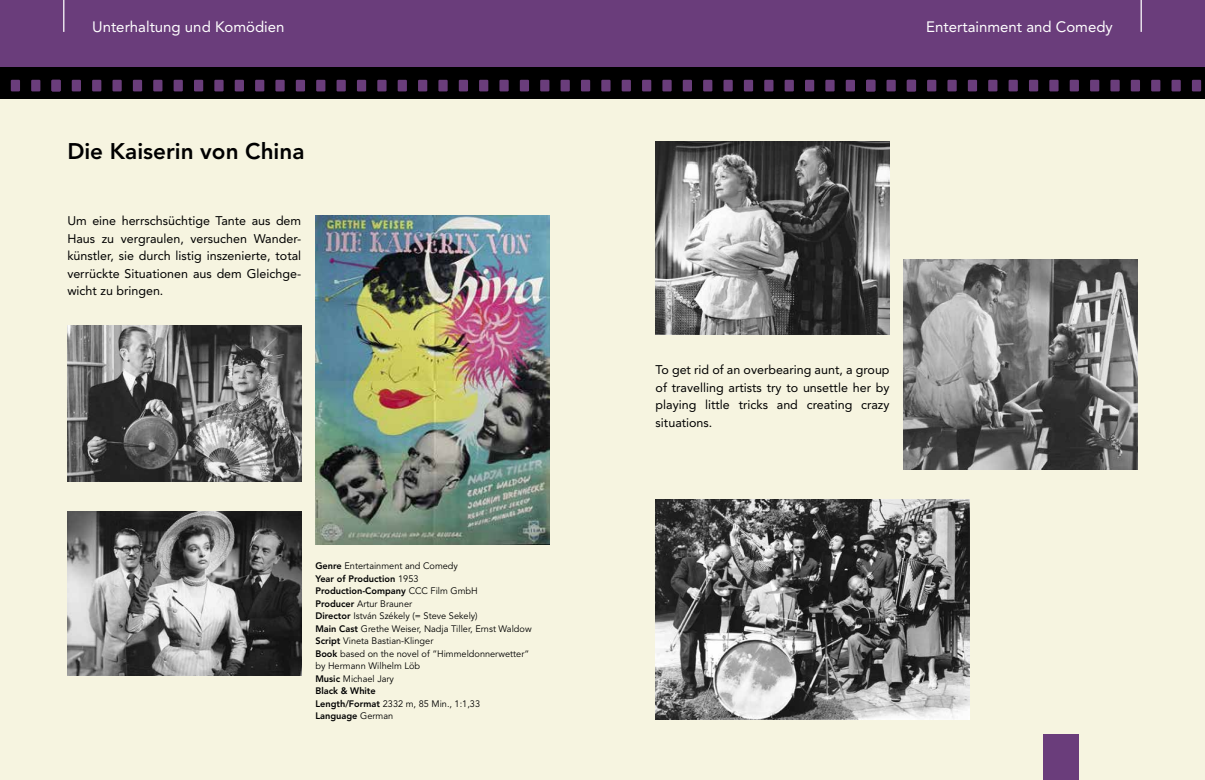
<style>
.page{position:relative;width:1205px;height:780px;background:#fff}
.page>*{position:absolute;margin:0;border:0;box-sizing:border-box;transform-origin:0 0}
.t1{font:800 22.5px "Avenir";color:#000}
.t2{font:15px "Avenir";color:#fff}
.t3{font:12.5px/17.5px "Avenir";color:#000;text-align:justify}
.t4{font:9.38px/12.5px "Avenir LT Pro";color:#000}
.t5{font:800 9.38px/12.5px "Avenir";color:#000}
.s1{font-family:"Avenir";font-weight:800}
.s2{font-family:"Avenir LT Pro";font-weight:400}
</style>
<div class="page">
<div style="left:0;top:99px;width:1205px;height:681px;background:#f6f4e0"></div>
<div style="left:0;top:0;width:1205px;height:67px;background:#6a3d7b"></div>
<hr style="left:63px;top:0;width:1px;height:32px;background:#fff">
<hr style="left:1140px;top:0;width:2px;height:32px;background:#fff">
<div style="left:0;top:67px;width:1205px;height:32px;background:#000"></div>
<div style="left:1044px;top:733px;width:35px;height:47px;background:#6a3d7b"></div>
<div style="left:72px;top:80px;width:9px;height:11px;background:#6a3d7b"></div>
<div style="left:92px;top:80px;width:9px;height:11px;background:#6a3d7b"></div>
<div style="left:11px;top:80px;width:9px;height:11px;background:#6a3d7b"></div>
<div style="left:31px;top:80px;width:9px;height:11px;background:#6a3d7b"></div>
<div style="left:52px;top:80px;width:9px;height:11px;background:#6a3d7b"></div>
<div style="left:112px;top:80px;width:10px;height:11px;background:#6a3d7b"></div>
<div style="left:133px;top:80px;width:9px;height:11px;background:#6a3d7b"></div>
<div style="left:153px;top:80px;width:9px;height:11px;background:#6a3d7b"></div>
<div style="left:174px;top:80px;width:9px;height:11px;background:#6a3d7b"></div>
<div style="left:194px;top:80px;width:9px;height:11px;background:#6a3d7b"></div>
<div style="left:214px;top:80px;width:10px;height:11px;background:#6a3d7b"></div>
<div style="left:235px;top:80px;width:9px;height:11px;background:#6a3d7b"></div>
<div style="left:255px;top:80px;width:9px;height:11px;background:#6a3d7b"></div>
<div style="left:275px;top:80px;width:10px;height:11px;background:#6a3d7b"></div>
<div style="left:296px;top:80px;width:9px;height:11px;background:#6a3d7b"></div>
<div style="left:316px;top:80px;width:9px;height:11px;background:#6a3d7b"></div>
<div style="left:336px;top:80px;width:10px;height:11px;background:#6a3d7b"></div>
<div style="left:357px;top:80px;width:9px;height:11px;background:#6a3d7b"></div>
<div style="left:377px;top:80px;width:9px;height:11px;background:#6a3d7b"></div>
<div style="left:398px;top:80px;width:9px;height:11px;background:#6a3d7b"></div>
<div style="left:418px;top:80px;width:9px;height:11px;background:#6a3d7b"></div>
<div style="left:438px;top:80px;width:10px;height:11px;background:#6a3d7b"></div>
<div style="left:459px;top:80px;width:9px;height:11px;background:#6a3d7b"></div>
<div style="left:927px;top:80px;width:9px;height:11px;background:#6a3d7b"></div>
<div style="left:947px;top:80px;width:9px;height:11px;background:#6a3d7b"></div>
<div style="left:886px;top:80px;width:10px;height:11px;background:#6a3d7b"></div>
<div style="left:907px;top:80px;width:9px;height:11px;background:#6a3d7b"></div>
<div style="left:968px;top:80px;width:9px;height:11px;background:#6a3d7b"></div>
<div style="left:988px;top:80px;width:9px;height:11px;background:#6a3d7b"></div>
<div style="left:1008px;top:80px;width:10px;height:11px;background:#6a3d7b"></div>
<div style="left:1029px;top:80px;width:9px;height:11px;background:#6a3d7b"></div>
<div style="left:1049px;top:80px;width:9px;height:11px;background:#6a3d7b"></div>
<div style="left:1069px;top:80px;width:10px;height:11px;background:#6a3d7b"></div>
<div style="left:1090px;top:80px;width:9px;height:11px;background:#6a3d7b"></div>
<div style="left:1110px;top:80px;width:9px;height:11px;background:#6a3d7b"></div>
<div style="left:1131px;top:80px;width:9px;height:11px;background:#6a3d7b"></div>
<div style="left:1151px;top:80px;width:9px;height:11px;background:#6a3d7b"></div>
<div style="left:1171px;top:80px;width:10px;height:11px;background:#6a3d7b"></div>
<div style="left:1192px;top:80px;width:9px;height:11px;background:#6a3d7b"></div>
<div style="left:479px;top:80px;width:9px;height:11px;background:#6a3d7b"></div>
<div style="left:499px;top:80px;width:10px;height:11px;background:#6a3d7b"></div>
<div style="left:520px;top:80px;width:9px;height:11px;background:#6a3d7b"></div>
<div style="left:540px;top:80px;width:9px;height:11px;background:#6a3d7b"></div>
<div style="left:560px;top:80px;width:10px;height:11px;background:#6a3d7b"></div>
<div style="left:581px;top:80px;width:9px;height:11px;background:#6a3d7b"></div>
<div style="left:601px;top:80px;width:9px;height:11px;background:#6a3d7b"></div>
<div style="left:622px;top:80px;width:9px;height:11px;background:#6a3d7b"></div>
<div style="left:642px;top:80px;width:9px;height:11px;background:#6a3d7b"></div>
<div style="left:662px;top:80px;width:10px;height:11px;background:#6a3d7b"></div>
<div style="left:683px;top:80px;width:9px;height:11px;background:#6a3d7b"></div>
<div style="left:703px;top:80px;width:9px;height:11px;background:#6a3d7b"></div>
<div style="left:723px;top:80px;width:10px;height:11px;background:#6a3d7b"></div>
<div style="left:744px;top:80px;width:9px;height:11px;background:#6a3d7b"></div>
<div style="left:764px;top:80px;width:9px;height:11px;background:#6a3d7b"></div>
<div style="left:784px;top:80px;width:10px;height:11px;background:#6a3d7b"></div>
<div style="left:805px;top:80px;width:9px;height:11px;background:#6a3d7b"></div>
<div style="left:825px;top:80px;width:9px;height:11px;background:#6a3d7b"></div>
<div style="left:846px;top:80px;width:9px;height:11px;background:#6a3d7b"></div>
<div style="left:866px;top:80px;width:9px;height:11px;background:#6a3d7b"></div>
<img style="left:67px;top:325px;width:234px;height:156px">
<img style="left:67px;top:511px;width:234px;height:164px">
<img style="left:315px;top:215px;width:234px;height:329px">
<img style="left:656px;top:499px;width:313px;height:220px">
<img style="left:656px;top:142px;width:233px;height:193px">
<img style="left:904px;top:259px;width:233px;height:210px">
<p class="t2" style="left:92px;top:18px;width:194px">Unterhaltung und Komödien</p>
<p class="t2" style="left:926px;top:18px;width:188px">Entertainment and Comedy</p>
<h1 class="t1" style="left:67px;top:138px;width:239px">Die Kaiserin von China</h1>
<p class="t3" style="left:67px;top:212px;width:235px">Um eine herrschsüchtige Tante aus dem Haus zu vergraulen, versuchen Wander&shy;künstler, sie durch listig inszenierte, total verrückte Situationen aus dem Gleichge&shy;wicht zu bringen.</p>
<p class="t4" style="left:315px;top:560px;width:144px"><span class="s1">Genre</span> Entertainment and Comedy</p>
<p class="t5" style="left:315px;top:572px;width:164px">Year of Production <span class="s2">1953<br></span>Production-Company <span class="s2">CCC Film GmbH</span></p>
<p class="t4" style="left:315px;top:597px;width:218px"><span class="s1">Producer</span> Artur Brauner<br><span class="s1">Director</span> István Székely (= Steve Sekely)<br><span class="s1">Main Cast</span> Grethe Weiser, Nadja Tiller, Ernst Waldow <span class="s1">Script</span> Vineta Bastian-Klinger<br><span class="s1">Book</span> based on the novel of “Himmeldonnerwetter“ by Hermann Wilhelm Löb<br><span class="s1">Music</span> Michael Jary</p>
<p class="t5" style="left:315px;top:684px;width:62px">Black &amp; White</p>
<p class="t4" style="left:315px;top:697px;width:166px"><span class="s1">Length/Format</span> 2332 m, 85 Min., 1:1,33</p>
<p class="t5" style="left:315px;top:709px;width:79px">Language <span class="s2">German</span></p>
<p class="t3" style="left:656px;top:361px;width:235px">To get rid of an overbearing aunt, a group of travelling artists try to unsettle her by playing little tricks and creating crazy situations.</p>
</div>
